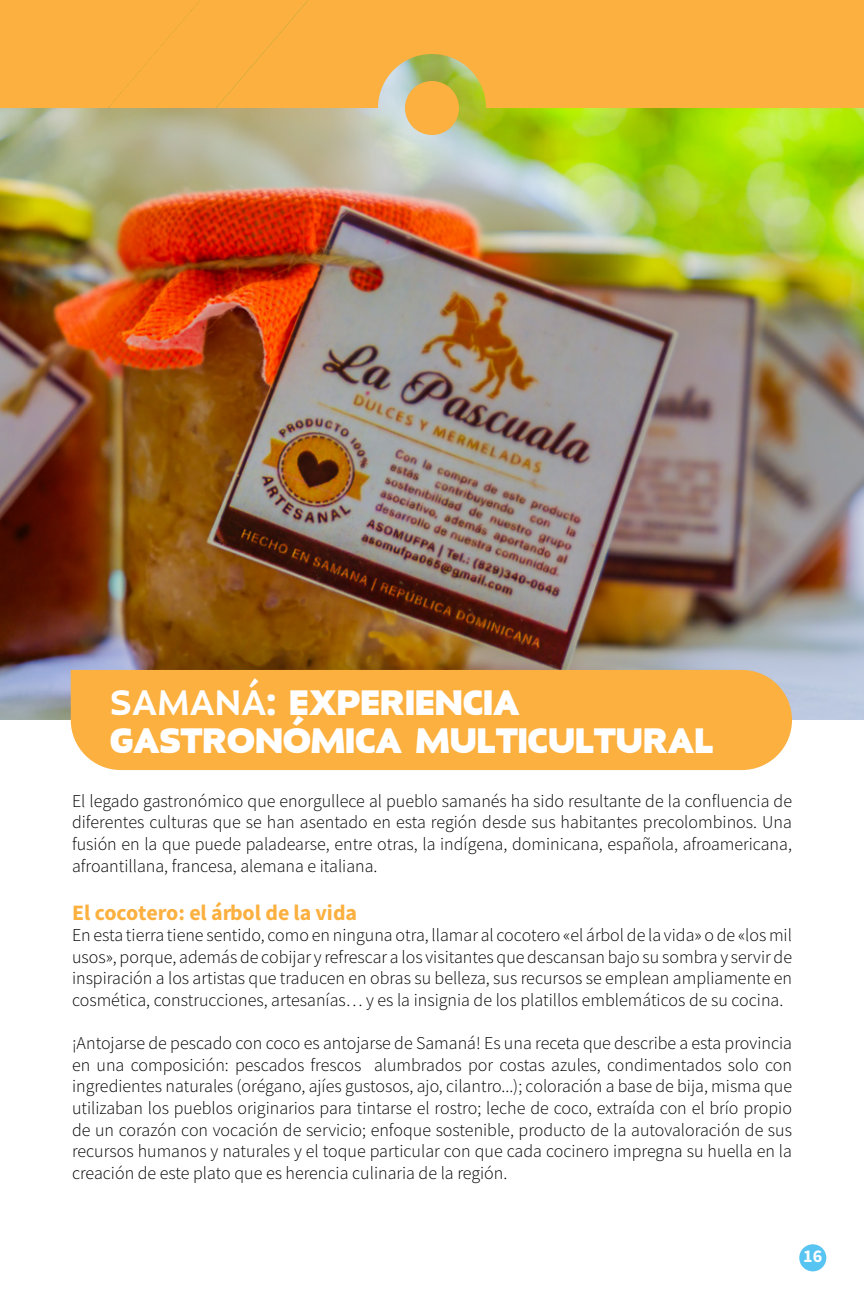
<style>
.page{position:relative;width:864px;height:1296px;background:#fff}
.page>*{position:absolute;margin:0;border:0;box-sizing:border-box;transform-origin:0 0}
.t1{font:700 40px "Mac Sans";color:#fff}
.t2{font:22px "Source Sans Variable";color:#fbb03f}
.t3{font:18px/21.6px "Source Sans Variable";color:#000;text-align:justify}
.t4{font:18px "Source Sans Variable";color:#fff}
.s1{font-weight:400}
</style>
<div class="page">
<div style="left:799px;top:1244px;width:27px;height:27px;background:#58c4f2;border-radius:50%"></div>
<img style="left:0;top:108px;width:864px;height:612px">
<svg style="left:108px;top:0;width:432px;height:135px;background:#e9b24d"></svg>
<div style="left:540px;top:0;width:108px;height:108px;background:#fbb03f"></div>
<div style="left:648px;top:0;width:108px;height:108px;background:#fbb03f"></div>
<div style="left:0;top:0;width:108px;height:108px;background:#fbb03f"></div>
<div style="left:756px;top:0;width:108px;height:108px;background:#fbb03f"></div>
<div style="left:71px;top:670px;width:721px;height:100px;background:#fbb03f"></div>
<p class="t1" style="left:110px;top:675px;width:411px"><span class="s1">SAMANÁ:</span> EXPERIENCIA</p>
<p class="t1" style="left:110px;top:713px;width:605px">GASTRONÓMICA MULTICULTURAL</p>
<p class="t3" style="left:72px;top:790px;width:722px">El legado gastronómico que enorgullece al pueblo samanés ha sido resultante de la confluencia de diferentes culturas que se han asentado en esta región desde sus habitantes precolombinos. Una fusión en la que puede paladearse, entre otras, la indígena, dominicana, española, afroamericana, afroantillana, francesa, alemana e italiana.</p>
<p class="t2" style="left:72px;top:899px;width:287px">El cocotero: el árbol de la vida</p>
<p class="t3" style="left:72px;top:925px;width:722px">En esta tierra tiene sentido, como en ninguna otra, llamar al cocotero «el árbol de la vida» o de «los mil usos», porque, además de cobijar y refrescar a los visitantes que descansan bajo su sombra y servir de inspiración a los artistas que traducen en obras su belleza, sus recursos se emplean ampliamente en cosmética, construcciones, artesanías… y es la insignia de los platillos emblemáticos de su cocina.</p>
<p class="t3" style="left:72px;top:1033px;width:722px">¡Antojarse de pescado con coco es antojarse de Samaná! Es una receta que describe a esta provincia en una composición: pescados frescos alumbrados por costas azules, condimentados solo con ingredientes naturales (orégano, ajíes gustosos, ajo, cilantro...); coloración a base de bija, misma que utilizaban los pueblos originarios para tintarse el rostro; leche de coco, extraída con el brío propio de un corazón con vocación de servicio; enfoque sostenible, producto de la autovaloración de sus recursos humanos y naturales y el toque particular con que cada cocinero impregna su huella en la creación de este plato que es herencia culinaria de la región.</p>
<p class="t4" style="left:803px;top:1246px;width:21px">16</p>
</div>
